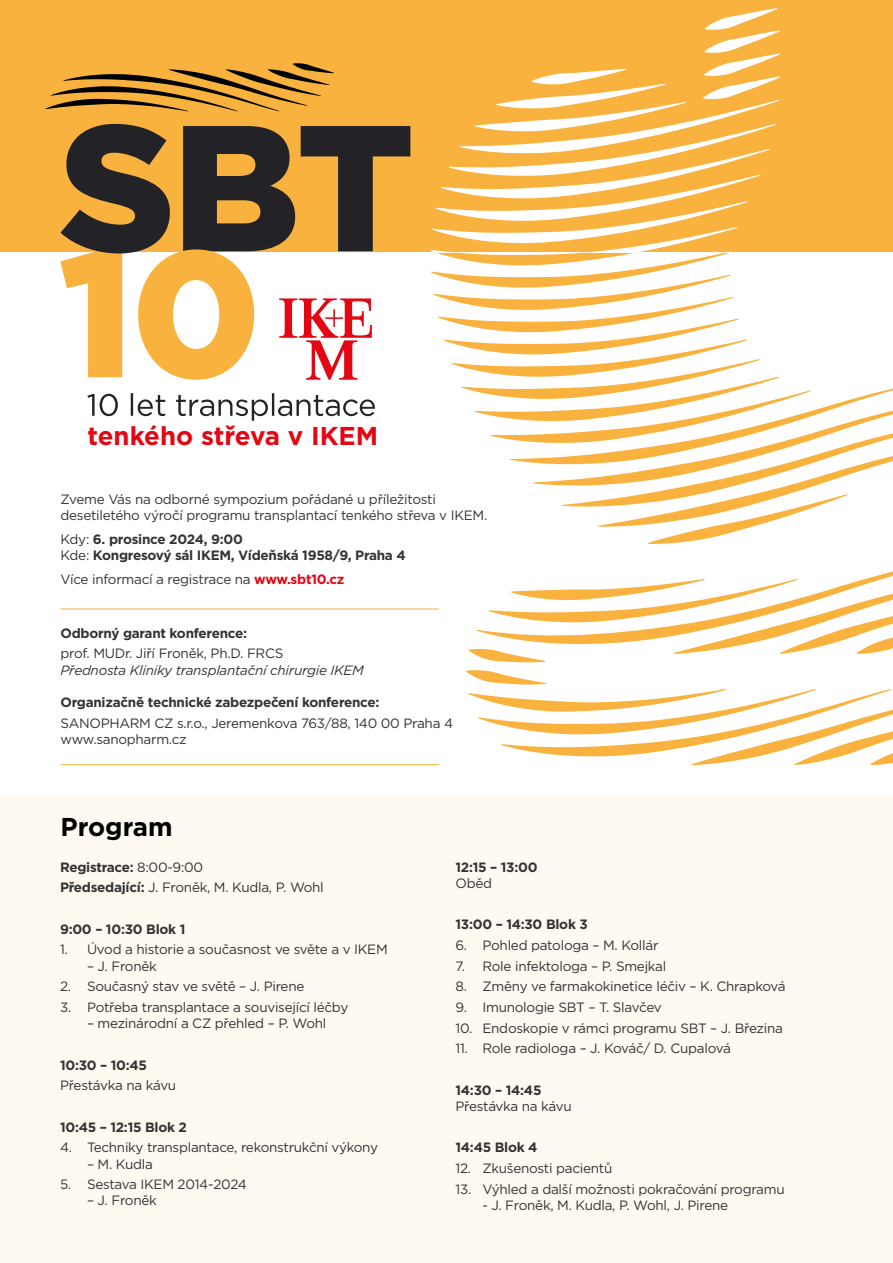
<style>
.page{position:relative;width:893px;height:1263px;background:#fff}
.page>*{position:absolute;margin:0;border:0;box-sizing:border-box;transform-origin:0 0}
.t1{font:700 25.8px "Gotham";color:#e30613}
.t2{font:700 25.8px "Gotham";color:#000}
.t3{font:13.5px/16.2px "Gotham";letter-spacing:-.02em;color:#333}
.t4{font:700 13.5px/16.2px "Gotham";letter-spacing:-.02em;color:#333}
.t5{font:italic 13.5px "Gotham";letter-spacing:-.02em;color:#333}
.s1{font-weight:400}
.s2{font-weight:700;color:#e30613}
.s3{font-weight:700}
</style>
<div class="page">
<div style="left:0;top:796px;width:893px;height:467px;background:#fefaf1"></div>
<div style="left:0;top:0;width:893px;height:252px;background:#f9b23e"></div>
<svg style="left:469px;top:571px;width:424px;height:91px"></svg>
<svg style="left:466px;top:670px;width:427px;height:95px"></svg>
<svg style="left:430px;top:8px;width:463px;height:536px"></svg>
<svg style="left:87px;top:393px;width:288px;height:28px"></svg>
<svg style="left:45px;top:63px;width:289px;height:48px"></svg>
<hr style="left:61px;top:609px;width:378px;height:1px;background:#f9b23e">
<hr style="left:61px;top:764px;width:378px;height:1px;background:#f9b23e">
<svg style="left:60px;top:124px;width:350px;height:256px"></svg>
<h1 class="t1" style="left:87px;top:419px;width:292px">tenkého střeva v IKEM</h1>
<p class="t3" style="left:61px;top:491px;width:428px">Zveme Vás na odborné sympozium pořádané u příležitosti desetiletého výročí programu transplantací tenkého střeva v IKEM.</p>
<p class="t4" style="left:61px;top:531px;width:347px"><span class="s1">Kdy:</span> 6. prosince 2024, 9:00<br><span class="s1">Kde:</span> Kongresový sál IKEM, Vídeňská 1958/9, Praha 4</p>
<p class="t3" style="left:61px;top:571px;width:285px">Více informací a registrace na <span class="s2">www.sbt10.cz</span></p>
<p class="t4" style="left:61px;top:625px;width:188px">Odborný garant konference:</p>
<p class="t3" style="left:61px;top:645px;width:224px">prof. MUDr. Jiří Froněk, Ph.D. FRCS</p>
<p class="t5" style="left:61px;top:661px;width:305px">Přednosta Kliniky transplantační chirurgie IKEM</p>
<p class="t4" style="left:61px;top:694px;width:321px">Organizačně technické zabezpečení konference:</p>
<p class="t3" style="left:61px;top:714px;width:394px">SANOPHARM CZ s.r.o., Jeremenkova 763/88, 140 00 Praha 4 www.sanopharm.cz</p>
<h1 class="t2" style="left:60px;top:810px;width:114px">Program</h1>
<p class="t3" style="left:60px;top:856px;width:265px;line-height:20.7px"><span class="s3">Registrace:</span> 8:00-9:00<br><span class="s3">Předsedající:</span> J. Froněk, M. Kudla, P. Wohl</p>
<p class="t4" style="left:60px;top:921px;width:127px">9:00 – 10:30 Blok 1</p>
<p class="t3" style="left:60px;top:941px;width:329px">1. Úvod a historie a současnost ve světe a v IKEM</p>
<p class="t3" style="left:87px;top:957px;width:71px">– J. Froněk</p>
<p class="t3" style="left:60px;top:978px;width:246px">2. Současný stav ve světě – J. Pirene</p>
<p class="t3" style="left:60px;top:999px;width:290px">3. Potřeba transplantace a související léčby</p>
<p class="t3" style="left:87px;top:1015px;width:241px">– mezinárodní a CZ přehled – P. Wohl</p>
<p class="t4" style="left:60px;top:1056px;width:89px">10:30 – 10:45</p>
<p class="t3" style="left:60px;top:1077px;width:118px">Přestávka na kávu</p>
<p class="t4" style="left:60px;top:1119px;width:129px">10:45 – 12:15 Blok 2</p>
<p class="t3" style="left:60px;top:1139px;width:320px">4. Techniky transplantace, rekonstrukční výkony</p>
<p class="t3" style="left:87px;top:1155px;width:67px">– M. Kudla</p>
<p class="t3" style="left:60px;top:1176px;width:188px">5. Sestava IKEM 2014-2024</p>
<p class="t3" style="left:87px;top:1192px;width:71px">– J. Froněk</p>
<p class="t4" style="left:455px;top:858px;width:84px">12:15 – 13:00</p>
<p class="t3" style="left:455px;top:874px;width:38px">Oběd</p>
<p class="t4" style="left:455px;top:916px;width:134px">13:00 – 14:30 Blok 3</p>
<p class="t3" style="left:455px;top:937px;width:204px">6. Pohled patologa – M. Kollár</p>
<p class="t3" style="left:455px;top:957px;width:212px">7. Role infektologa – P. Smejkal</p>
<p class="t3" style="left:455px;top:978px;width:332px">8. Změny ve farmakokinetice léčiv – K. Chrapková</p>
<p class="t3" style="left:455px;top:999px;width:208px">9. Imunologie SBT – T. Slavčev</p>
<p class="t3" style="left:455px;top:1019px;width:329px">10. Endoskopie v rámci programu SBT – J. Březina</p>
<p class="t3" style="left:455px;top:1040px;width:277px">11. Role radiologa – J. Kováč/ D. Cupalová</p>
<p class="t4" style="left:455px;top:1082px;width:88px">14:30 – 14:45</p>
<p class="t3" style="left:455px;top:1098px;width:118px">Přestávka na kávu</p>
<p class="t4" style="left:455px;top:1139px;width:84px">14:45 Blok 4</p>
<p class="t3" style="left:455px;top:1160px;width:158px">12. Zkušenosti pacientů</p>
<p class="t3" style="left:455px;top:1180px;width:331px">13. Výhled a další možnosti pokračování programu</p>
<p class="t3" style="left:482px;top:1197px;width:247px">- J. Froněk, M. Kudla, P. Wohl, J. Pirene</p>
</div>
